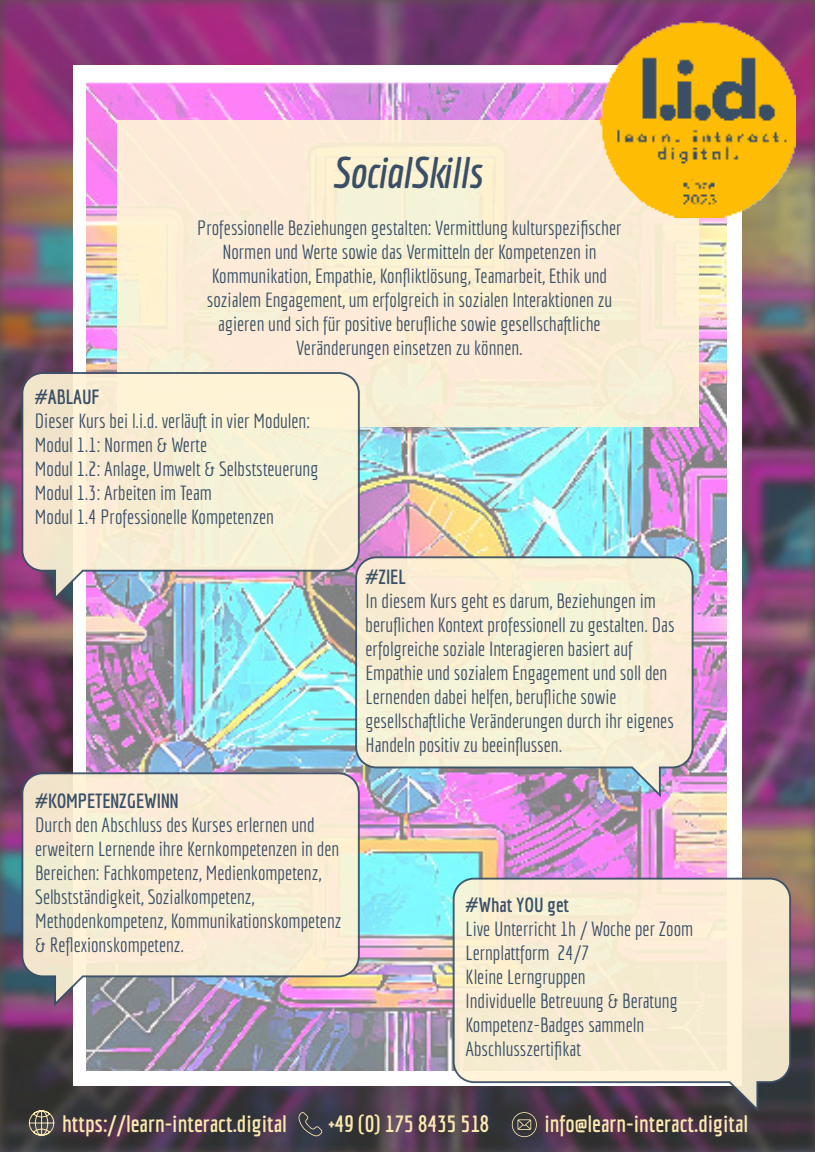
<style>
.page{position:relative;width:815px;height:1152px;background:#fff}
.page>*{position:absolute;margin:0;border:0;box-sizing:border-box;transform-origin:0 0}
.t1{font:italic 700 43.2px "Economica";color:#3a4f66}
.t2{font:700 23.2px "Economica";color:#fce8b1}
.t3{font:20px/24px "Economica";color:#3a4f66}
.t4{font:700 20px "Economica";color:#3a4f66}
</style>
<div class="page">
<img style="left:0;top:0;width:814px;height:1152px">
<div style="left:73px;top:66px;width:668px;height:1020px;background:#fff"></div>
<img style="left:87px;top:82px;width:639px;height:988px">
<div style="left:117px;top:120px;width:580px;height:306px;background:#fcecd7"></div>
<img style="left:600px;top:22px;width:195px;height:195px">
<svg style="left:20px;top:371px;width:340px;height:232px"></svg>
<svg style="left:354px;top:555px;width:340px;height:245px;background:#e7e0d1"></svg>
<svg style="left:20px;top:771px;width:340px;height:238px;background:#e3d6c9"></svg>
<svg style="left:451px;top:877px;width:340px;height:237px;background:#ddd3c1"></svg>
<svg style="left:28px;top:1109px;width:28px;height:27px"></svg>
<svg style="left:298px;top:1112px;width:24px;height:25px"></svg>
<svg style="left:511px;top:1112px;width:25px;height:25px"></svg>
<h1 class="t1" style="left:333px;top:148px;width:150px">SocialSkills</h1>
<p class="t3" style="left:197px;top:215px;width:425px;text-align:center">Professionelle Beziehungen gestalten: Vermittlung kulturspezifischer Normen und Werte sowie das Vermitteln der Kompetenzen in Kommunikation, Empathie, Konfliktlösung, Teamarbeit, Ethik und sozialem Engagement, um erfolgreich in sozialen Interaktionen zu agieren und sich für positive berufliche sowie gesellschaftliche Veränderungen einsetzen zu können.</p>
<p class="t4" style="left:35px;top:386px;width:66px">#ABLAUF</p>
<p class="t3" style="left:35px;top:409px;width:285px">Dieser Kurs bei l.i.d. verläuft in vier Modulen:<br>Modul 1.1: Normen &amp; Werte<br>Modul 1.2: Anlage, Umwelt &amp; Selbststeuerung Modul 1.3: Arbeiten im Team<br>Modul 1.4 Professionelle Kompetenzen</p>
<p class="t4" style="left:35px;top:789px;width:145px">#KOMPETENZGEWINN</p>
<p class="t3" style="left:35px;top:813px;width:308px">Durch den Abschluss des Kurses erlernen und erweitern Lernende ihre Kernkompetenzen in den Bereichen: Fachkompetenz, Medienkompetenz, Selbstständigkeit, Sozialkompetenz, Methodenkompetenz, Kommunikationskompetenz &amp; Reflexionskompetenz.</p>
<p class="t4" style="left:365px;top:566px;width:42px">#ZIEL</p>
<p class="t3" style="left:365px;top:589px;width:310px">In diesem Kurs geht es darum, Beziehungen im beruflichen Kontext professionell zu gestalten. Das erfolgreiche soziale Interagieren basiert auf Empathie und sozialem Engagement und soll den Lernenden dabei helfen, berufliche sowie gesellschaftliche Veränderungen durch ihr eigenes Handeln positiv zu beeinflussen.</p>
<p class="t4" style="left:465px;top:893px;width:105px">#What YOU get</p>
<p class="t3" style="left:465px;top:917px;width:229px">Live Unterricht 1h / Woche per Zoom<br>Lernplattform 24/7<br>Kleine Lerngruppen<br>Individuelle Betreuung &amp; Beratung<br>Kompetenz-Badges sammeln<br>Abschlusszertifikat</p>
<p class="t2" style="left:62px;top:1110px;width:226px">https://learn-interact.digital</p>
<p class="t2" style="left:328px;top:1110px;width:162px">+49 (0) 175 8435 518</p>
<p class="t2" style="left:544px;top:1110px;width:205px">info@learn-interact.digital</p>
</div>
